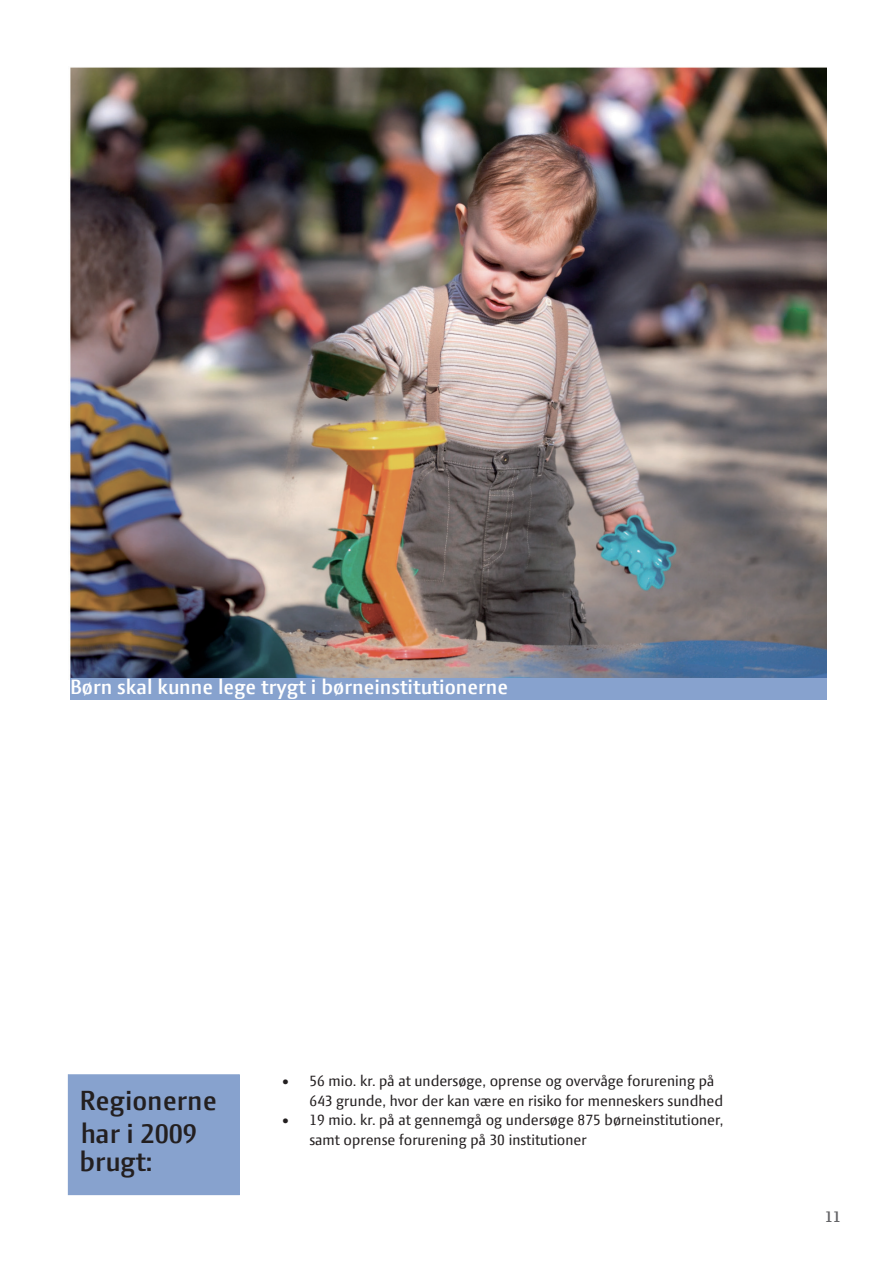
<style>
.page{position:relative;width:893px;height:1263px;background:#fff}
.page>*{position:absolute;margin:0;border:0;box-sizing:border-box;transform-origin:0 0}
.t1{font:600 30px/32.7px "Press Sans";color:#231f20}
.t2{font:600 22.5px "Press Sans";color:#fff}
.t3{font:16.5px/19.8px "Press Sans";color:#231f20}
.t4{font:600 16.5px "Press Sans";color:#636366}
</style>
<div class="page">
<img style="left:70px;top:67px;width:757px;height:611px">
<div style="left:70px;top:678px;width:757px;height:21px;background:#87a2ce"></div>
<div style="left:68px;top:1075px;width:171px;height:119px;background:#87a2ce"></div>
<div style="left:68px;top:1074px;width:172px;height:121px;border:1px solid #87a2ce"></div>
<h2 class="t2" style="left:70px;top:676px;width:439px">Børn skal kunne lege trygt i børneinstitutionerne</h2>
<h1 class="t1" style="left:79px;top:1085px;width:139px">Regionerne har i 2009</h1>
<h1 class="t1" style="left:79px;top:1146px;width:75px">brugt:</h1>
<p class="t3" style="left:309px;top:1072px;width:415px;text-indent:-27px">• 56 mio. kr. på at undersøge, oprense og overvåge forurening på<br>643 grunde, hvor der kan være en risiko for menneskers sundhed</p>
<p class="t3" style="left:309px;top:1112px;width:415px;text-indent:-27px">• 19 mio. kr. på at gennemgå og undersøge 875 børneinstitutioner, samt oprense forurening på 30 institutioner</p>
<p class="t4" style="left:825px;top:1209px;width:17px">11</p>
</div>
